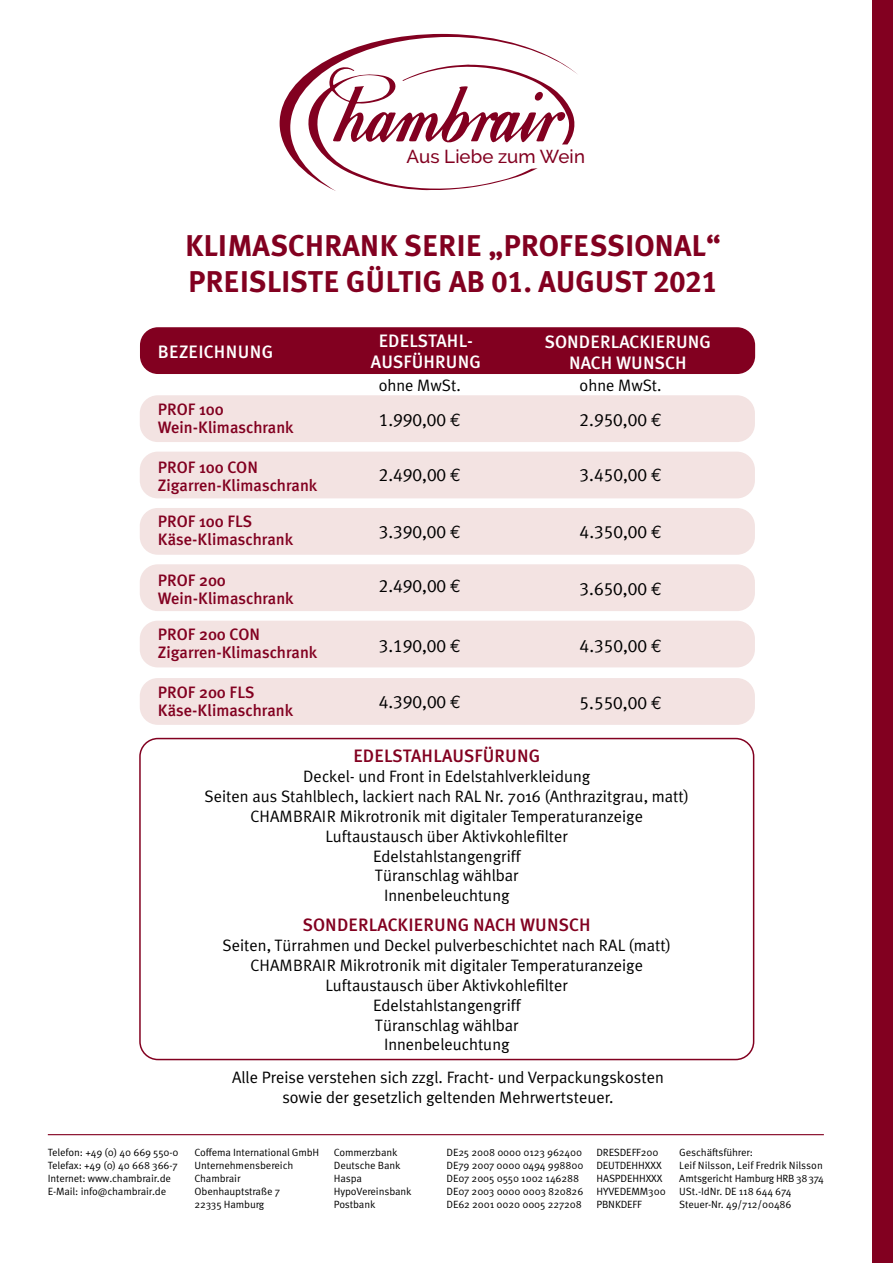
<style>
.page{position:relative;width:893px;height:1263px;background:#fff}
.page>*{position:absolute;margin:0;border:0;box-sizing:border-box;transform-origin:0 0}
.t1{font:30px/36px "Meta Plus Bold Caps";color:#820020}
.t2{font:500 18.75px "Raleway";color:#820020}
.t3{font:18px "Meta Plus Normal Caps";color:#000}
.t4{font:18px/21px "Meta Plus Medium Caps";color:#fff;text-align:center}
.t5{font:18px "Meta Plus Medium Caps";color:#820020}
.t6{font:18px "Meta Plus Medium Caps";letter-spacing:.02em;color:#fff}
.t7{font:16.5px/19.8px "Meta Plus Normal";color:#000;text-align:center}
.t8{font:500 16.5px/18px "Meta Plus";color:#820020}
.t9{font:10.5px/13px "Meta Pro Norm";letter-spacing:-.01em;color:#000}
.s1{font-family:"Euro Mono"}
</style>
<div class="page">
<div style="left:140px;top:327px;width:615px;height:47px;background:#820020;border-radius:18px"></div>
<div style="left:140px;top:395px;width:615px;height:47px;background:#f3e3e2;border-radius:18px"></div>
<div style="left:140px;top:452px;width:615px;height:46px;background:#f3e3e2;border-radius:18px"></div>
<div style="left:140px;top:564px;width:615px;height:47px;background:#f3e3e2;border-radius:18px"></div>
<div style="left:140px;top:508px;width:615px;height:47px;background:#f3e3e2;border-radius:18px"></div>
<div style="left:140px;top:621px;width:615px;height:46px;background:#f3e3e2;border-radius:18px"></div>
<div style="left:140px;top:678px;width:615px;height:47px;background:#f3e3e2;border-radius:18px"></div>
<div style="left:139px;top:738px;width:615px;height:322px;border:2px solid #820020;border-radius:18px"></div>
<div style="left:873px;top:0;width:20px;height:1263px;background:#820020"></div>
<hr style="left:48px;top:1134px;width:776px;height:1px;background:#820020">
<svg style="left:280px;top:34px;width:297px;height:157px"></svg>
<svg style="left:308px;top:64px;width:267px;height:126px"></svg>
<p class="t2" style="left:406px;top:146px;width:180px">Aus Liebe zum Wein</p>
<h1 class="t1" style="left:185px;top:228px;width:537px">KLIMASCHRANK SERIE „PROFESSIONAL“<br>PREISLISTE GÜLTIG AB 01. AUGUST 2021</h1>
<p class="t6" style="left:158px;top:341px;width:117px">BEZEICHNUNG</p>
<p class="t4" style="left:371px;top:330px;width:111px">EDELSTAHL-<br>AUSFÜHRUNG</p>
<p class="t4" style="left:545px;top:331px;width:168px">SONDERLACKIERUNG<br>NACH WUNSCH</p>
<p class="t8" style="left:158px;top:400px;width:137px">PROF 100<br>Wein-Klimaschrank</p>
<p class="t8" style="left:158px;top:458px;width:161px">PROF 100 CON<br>Zigarren-Klimaschrank</p>
<p class="t7" style="left:379px;top:375px;width:84px">ohne MwSt.</p>
<p class="t7" style="left:580px;top:375px;width:84px">ohne MwSt.</p>
<p class="t3" style="left:580px;top:409px;width:84px">2.950,00 <span class="s1">€</span></p>
<p class="t3" style="left:379px;top:409px;width:84px">1.990,00 <span class="s1">€</span></p>
<p class="t3" style="left:580px;top:465px;width:84px">3.450,00 <span class="s1">€</span></p>
<p class="t3" style="left:379px;top:465px;width:84px">2.490,00 <span class="s1">€</span></p>
<p class="t8" style="left:158px;top:513px;width:137px">PROF 100 FLS<br>Käse-Klimaschrank</p>
<p class="t8" style="left:158px;top:571px;width:137px">PROF 200<br>Wein-Klimaschrank</p>
<p class="t8" style="left:158px;top:625px;width:161px">PROF 200 CON<br>Zigarren-Klimaschrank</p>
<p class="t8" style="left:158px;top:683px;width:137px">PROF 200 FLS<br>Käse-Klimaschrank</p>
<p class="t3" style="left:379px;top:522px;width:84px">3.390,00 <span class="s1">€</span></p>
<p class="t3" style="left:379px;top:576px;width:84px">2.490,00 <span class="s1">€</span></p>
<p class="t3" style="left:379px;top:636px;width:84px">3.190,00 <span class="s1">€</span></p>
<p class="t3" style="left:379px;top:691px;width:84px">4.390,00 <span class="s1">€</span></p>
<p class="t5" style="left:353px;top:745px;width:188px">EDELSTAHLAUSFÜRUNG</p>
<p class="t3" style="left:580px;top:522px;width:84px">4.350,00 <span class="s1">€</span></p>
<p class="t3" style="left:580px;top:579px;width:84px">3.650,00 <span class="s1">€</span></p>
<p class="t3" style="left:580px;top:636px;width:84px">4.350,00 <span class="s1">€</span></p>
<p class="t3" style="left:580px;top:693px;width:84px">5.550,00 <span class="s1">€</span></p>
<p class="t7" style="left:205px;top:766px;width:486px">Deckel- und Front in Edelstahlverkleidung<br>Seiten aus Stahlblech, lackiert nach RAL Nr. 7016 (Anthrazitgrau, matt)<br>CHAMBRAIR Mikrotronik mit digitaler Temperaturanzeige Luftaustausch über Aktivkohlefilter<br>Edelstahlstangengriff<br>Türanschlag wählbar<br>Innenbeleuchtung</p>
<p class="t7" style="left:222px;top:935px;width:450px">Seiten, Türrahmen und Deckel pulverbeschichtet nach RAL (matt)<br>CHAMBRAIR Mikrotronik mit digitaler Temperaturanzeige Luftaustausch über Aktivkohlefilter<br>Edelstahlstangengriff<br>Türanschlag wählbar<br>Innenbeleuchtung</p>
<p class="t7" style="left:232px;top:1067px;width:433px">Alle Preise verstehen sich zzgl. Fracht- und Verpackungskosten sowie der gesetzlich geltenden Mehrwertsteuer.</p>
<p class="t5" style="left:303px;top:914px;width:289px">SONDERLACKIERUNG NACH WUNSCH</p>
<p class="t9" style="left:48px;top:1145px;width:132px">Telefon: +49 (0) 40 669 550-0<br>Telefax: +49 (0) 40 668 366-7<br>Internet: www.chambrair.de<br>E-Mail: info@chambrair.de</p>
<p class="t9" style="left:195px;top:1145px;width:126px">Coffema International GmbH<br>Unternehmensbereich<br>Chambrair<br>Obenhauptstraße 7<br>22335 Hamburg</p>
<p class="t9" style="left:334px;top:1145px;width:79px">Commerzbank<br>Deutsche Bank<br>Haspa<br>HypoVereinsbank<br>Postbank</p>
<p class="t9" style="left:446px;top:1145px;width:139px">DE25 2008 0000 0123 962400<br>DE79 2007 0000 0494 998800<br>DE07 2005 0550 1002 146288<br>DE07 2003 0000 0003 820826<br>DE62 2001 0020 0005 227208</p>
<p class="t9" style="left:596px;top:1145px;width:71px">DRESDEFF200<br>DEUTDEHHXXX<br>HASPDEHHXXX<br>HYVEDEMM300<br>PBNKDEFF</p>
<p class="t9" style="left:679px;top:1145px;width:146px">Geschäftsführer:<br>Leif Nilsson, Leif Fredrik Nilsson<br>Amtsgericht Hamburg HRB 38 374<br>USt.-IdNr. DE 118 644 674<br>Steuer-Nr. 49/712/00486</p>
</div>
